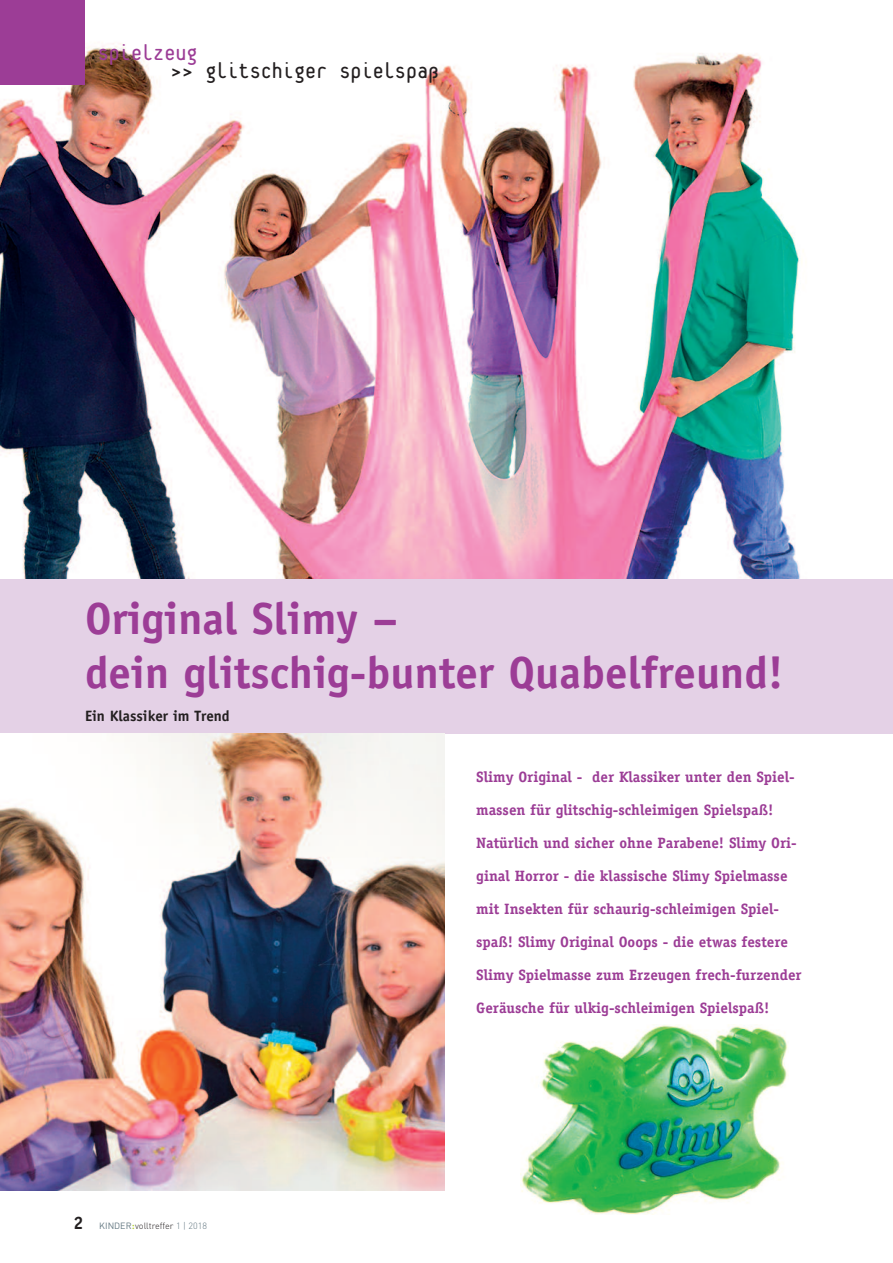
<style>
.page{position:relative;width:893px;height:1263px;background:#fff}
.page>*{position:absolute;margin:0;border:0;box-sizing:border-box;transform-origin:0 0}
.t1{font:700 45px/54px "Officina Sans Std";color:#9c3d96}
.t2{font:24px "Platelet";color:#231f20}
.t3{font:24px "Platelet";color:#9c3d96}
.t4{font:700 15px "Officina Serif Std";color:#9c3d96}
.t5{font:700 15px "Officina Sans Std";color:#231f20}
.t6{font:300 9px "DIN";color:#231f20}
.s1{font-family:"Officina Serif Std";font-weight:700;font-size:18px}
.s2{font-weight:400;color:#647882}
.s3{font-family:"VAG Rounded Std";font-weight:900;color:#b3d234}
.s4{color:#647882}
</style>
<div class="page">
<img style="left:0;top:43px;width:880px;height:537px">
<div style="left:0;top:0;width:85px;height:85px;background:#9c3d96"></div>
<div style="left:0;top:580px;width:893px;height:154px;background:#e4d1e6"></div>
<img style="left:520px;top:1024px;width:268px;height:190px">
<img style="left:0;top:734px;width:445px;height:457px">
<h2 class="t3" style="left:98px;top:38px;width:101px">Spielzeug</h2>
<h2 class="t2" style="left:171px;top:56px;width:270px">&gt;&gt; glitschiger Spielspaß</h2>
<h1 class="t1" style="left:85px;top:596px;width:700px">Original Slimy –<br>dein glitschig-bunter Quabelfreund!</h1>
<p class="t5" style="left:85px;top:710px;width:146px">Ein Klassiker im Trend</p>
<p class="t6" style="left:74px;top:1220px;width:135px"><span class="s1">2</span> <span class="s2">KINDER</span><span class="s3">:</span>volltreffer <span class="s4">1 | 2018</span></p>
<p class="t4" style="left:476px;top:771px;width:320px">Slimy Original - der Klassiker unter den Spiel-</p>
<p class="t4" style="left:476px;top:804px;width:299px">massen für glitschig-schleimigen Spielspaß!</p>
<p class="t4" style="left:476px;top:837px;width:322px">Natürlich und sicher ohne Parabene! Slimy Ori-</p>
<p class="t4" style="left:476px;top:870px;width:313px">ginal Horror - die klassische Slimy Spielmasse</p>
<p class="t4" style="left:476px;top:903px;width:304px">mit Insekten für schaurig-schleimigen Spiel-</p>
<p class="t4" style="left:476px;top:936px;width:313px">spaß! Slimy Original Ooops - die etwas festere</p>
<p class="t4" style="left:476px;top:969px;width:327px">Slimy Spielmasse zum Erzeugen frech-furzender</p>
<p class="t4" style="left:476px;top:1002px;width:295px">Geräusche für ulkig-schleimigen Spielspaß!</p>
</div>
